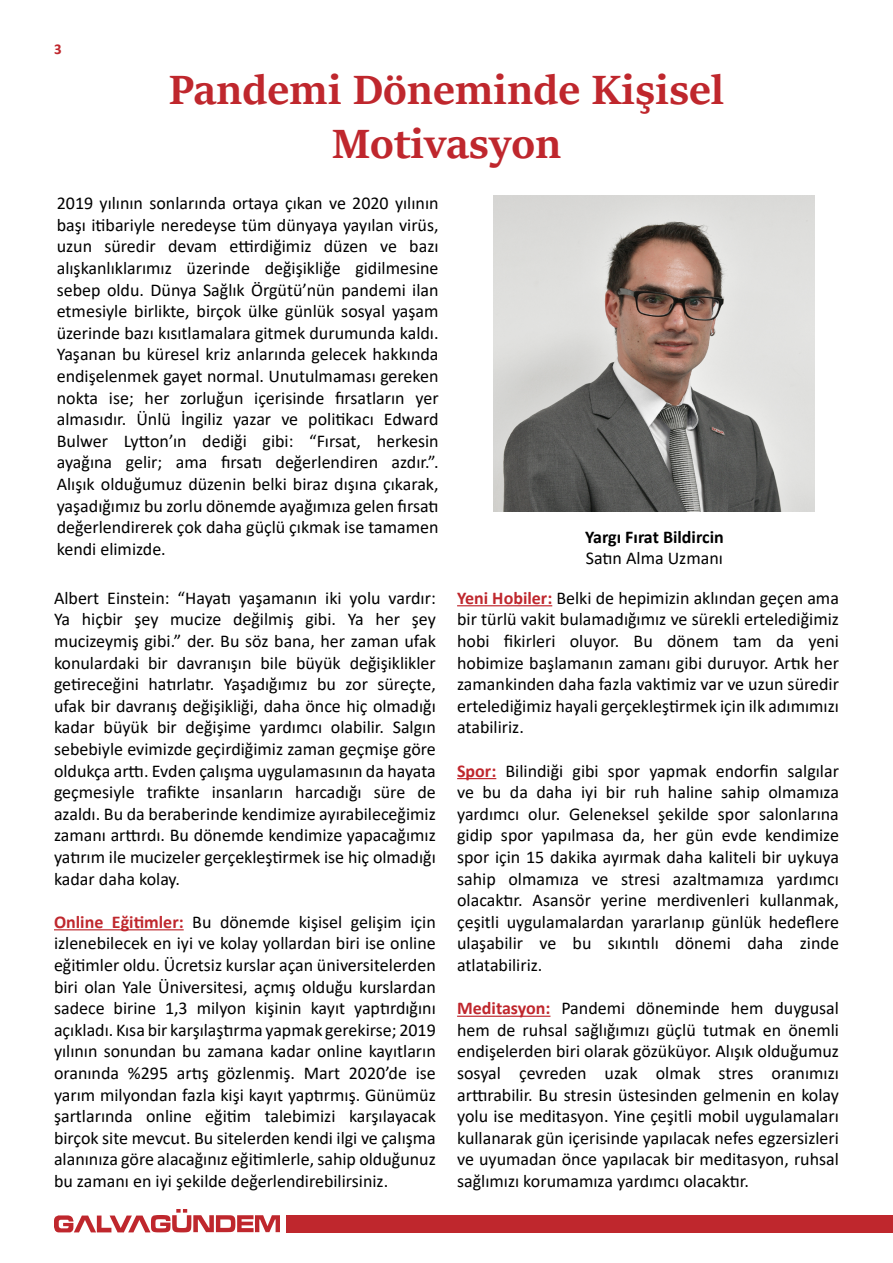
<style>
.page{position:relative;width:893px;height:1263px;background:#fff}
.page>*{position:absolute;margin:0;border:0;box-sizing:border-box;transform-origin:0 0}
.t1{font:700 45px/54px "Sitka Heading";color:#bf272d;text-align:center}
.t2{font:18px/21.6px "Calibri";color:#000;text-align:justify}
.t3{font:700 18px "Calibri";color:#000}
.t4{font:700 15px "Calibri";color:#bf272d}
.s1{font-weight:700;color:#bf272d}
</style>
<div class="page">
<img style="left:494px;top:196px;width:321px;height:316px">
<hr style="left:54px;top:929px;width:130px;height:1px;background:#bf272d">
<hr style="left:457px;top:605px;width:95px;height:1px;background:#bf272d">
<hr style="left:457px;top:778px;width:39px;height:1px;background:#bf272d">
<hr style="left:457px;top:1016px;width:93px;height:1px;background:#bf272d">
<div style="left:286px;top:1215px;width:607px;height:17px;background:#bf272d"></div>
<svg style="left:54px;top:1209px;width:226px;height:23px"></svg>
<p class="t4" style="left:54px;top:38px;width:9px">3</p>
<h1 class="t1" style="left:169px;top:60px;width:557px">Pandemi Döneminde Kişisel<br>Motivasyon</h1>
<p class="t2" style="left:57px;top:192px;width:383px">2019 yılının sonlarında ortaya çıkan ve 2020 yılının başı itibariyle neredeyse tüm dünyaya yayılan virüs, uzun süredir devam ettirdiğimiz düzen ve bazı alışkanlıklarımız üzerinde değişikliğe gidilmesine sebep oldu. Dünya Sağlık Örgütü’nün pandemi ilan etmesiyle birlikte, birçok ülke günlük sosyal yaşam üzerinde bazı kısıtlamalara gitmek durumunda kaldı.<br>Yaşanan bu küresel kriz anlarında gelecek hakkında endişelenmek gayet normal. Unutulmaması gereken nokta ise; her zorluğun içerisinde fırsatların yer almasıdır. Ünlü İngiliz yazar ve politikacı Edward Bulwer Lytton’ın dediği gibi: “Fırsat, herkesin ayağına gelir; ama fırsatı değerlendiren azdır.”.<br>Alışık olduğumuz düzenin belki biraz dışına çıkarak, yaşadığımız bu zorlu dönemde ayağımıza gelen fırsatı değerlendirerek çok daha güçlü çıkmak ise tamamen kendi elimizde.</p>
<p class="t2" style="left:54px;top:586px;width:383px">Albert Einstein: “Hayatı yaşamanın iki yolu vardır:<br>Ya hiçbir şey mucize değilmiş gibi. Ya her şey mucizeymiş gibi.” der. Bu söz bana, her zaman ufak konulardaki bir davranışın bile büyük değişiklikler getireceğini hatırlatır. Yaşadığımız bu zor süreçte, ufak bir davranış değişikliği, daha önce hiç olmadığı kadar büyük bir değişime yardımcı olabilir. Salgın sebebiyle evimizde geçirdiğimiz zaman geçmişe göre oldukça arttı. Evden çalışma uygulamasının da hayata geçmesiyle trafikte insanların harcadığı süre de azaldı. Bu da beraberinde kendimize ayırabileceğimiz zamanı arttırdı. Bu dönemde kendimize yapacağımız yatırım ile mucizeler gerçekleştirmek ise hiç olmadığı kadar daha kolay.</p>
<p class="t2" style="left:54px;top:910px;width:383px"><span class="s1">Online Eğitimler:</span> Bu dönemde kişisel gelişim için izlenebilecek en iyi ve kolay yollardan biri ise online eğitimler oldu. Ücretsiz kurslar açan üniversitelerden biri olan Yale Üniversitesi, açmış olduğu kurslardan sadece birine 1,3 milyon kişinin kayıt yaptırdığını açıkladı. Kısa bir karşılaştırma yapmak gerekirse; 2019 yılının sonundan bu zamana kadar online kayıtların oranında %295 artış gözlenmiş. Mart 2020’de ise yarım milyondan fazla kişi kayıt yaptırmış. Günümüz şartlarında online eğitim talebimizi karşılayacak birçok site mevcut. Bu sitelerden kendi ilgi ve çalışma alanınıza göre alacağınız eğitimlerle, sahip olduğunuz bu zamanı en iyi şekilde değerlendirebilirsiniz.</p>
<p class="t3" style="left:585px;top:524px;width:140px">Yargı Fırat Bildircin</p>
<p class="t2" style="left:586px;top:547px;width:139px">Satın Alma Uzmanı</p>
<p class="t2" style="left:457px;top:586px;width:383px"><span class="s1">Yeni Hobiler:</span> Belki de hepimizin aklından geçen ama bir türlü vakit bulamadığımız ve sürekli ertelediğimiz hobi fikirleri oluyor. Bu dönem tam da yeni hobimize başlamanın zamanı gibi duruyor. Artık her zamankinden daha fazla vaktimiz var ve uzun süredir ertelediğimiz hayali gerçekleştirmek için ilk adımımızı atabiliriz.</p>
<p class="t2" style="left:457px;top:759px;width:383px"><span class="s1">Spor:</span> Bilindiği gibi spor yapmak endorfin salgılar ve bu da daha iyi bir ruh haline sahip olmamıza yardımcı olur. Geleneksel şekilde spor salonlarına gidip spor yapılmasa da, her gün evde kendimize spor için 15 dakika ayırmak daha kaliteli bir uykuya sahip olmamıza ve stresi azaltmamıza yardımcı olacaktır. Asansör yerine merdivenleri kullanmak, çeşitli uygulamalardan yararlanıp günlük hedeflere ulaşabilir ve bu sıkıntılı dönemi daha zinde atlatabiliriz.</p>
<p class="t2" style="left:457px;top:997px;width:383px"><span class="s1">Meditasyon:</span> Pandemi döneminde hem duygusal hem de ruhsal sağlığımızı güçlü tutmak en önemli endişelerden biri olarak gözüküyor. Alışık olduğumuz sosyal çevreden uzak olmak stres oranımızı arttırabilir. Bu stresin üstesinden gelmenin en kolay yolu ise meditasyon. Yine çeşitli mobil uygulamaları kullanarak gün içerisinde yapılacak nefes egzersizleri ve uyumadan önce yapılacak bir meditasyon, ruhsal sağlımızı korumamıza yardımcı olacaktır.</p>
</div>
